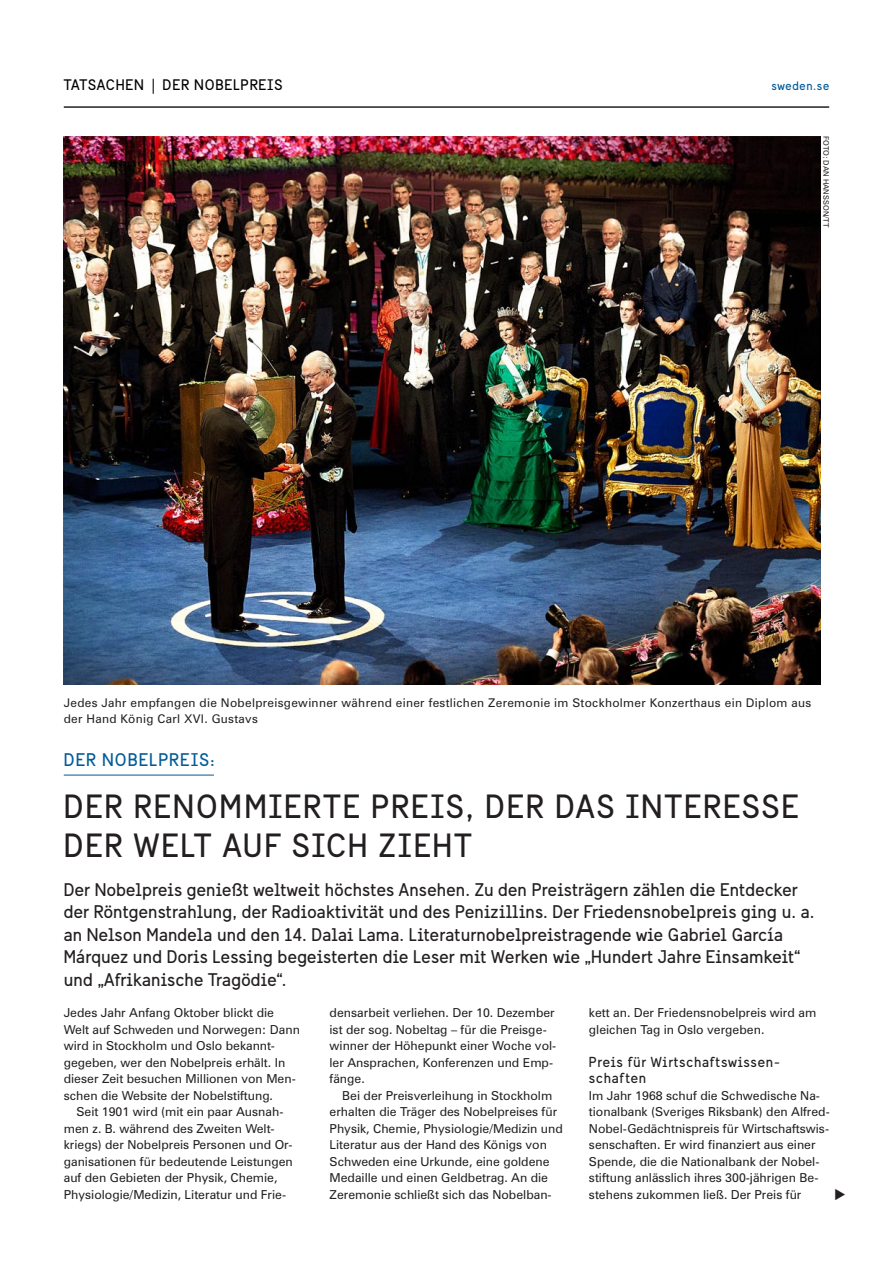
<style>
.page{position:relative;width:893px;height:1263px;background:#fff}
.page>*{position:absolute;margin:0;border:0;box-sizing:border-box;transform-origin:0 0}
.t1{font:33px "Sweden Sans";letter-spacing:.06em;color:#231f20}
.t2{font:18px/22.5px "Sweden Sans";letter-spacing:.01em;color:#231f20}
.t3{font:18px "Sweden Sans";letter-spacing:.055em;color:#005b97}
.t4{font:15px "Sweden Sans";letter-spacing:.05em;color:#000}
.t5{font:14.25px/16.5px "Sweden Sans";letter-spacing:.05em;color:#231f20}
.t6{font:12.3px/16.5px "Zurich BT";color:#231f20}
.t7{font:12px/16.5px "Zurich BT";letter-spacing:.025em;color:#231f20}
.t8{font:12px "Sweden Sans";letter-spacing:.05em;color:#005b97}
.t9{font:7.5px "Zurich BT";color:#231f20}
</style>
<div class="page">
<img style="left:64px;top:136px;width:757px;height:549px">
<hr style="left:64px;top:775px;width:150px;height:1px;background:#005b97">
<hr style="left:64px;top:106px;width:765px;height:2px;background:#231f20">
<p class="t4" style="left:64px;top:76px;width:220px">Tatsachen | Der Nobelpreis</p>
<p class="t8" style="left:771px;top:78px;width:59px">sweden.se</p>
<p class="t9" style="left:831px;top:136px;width:93px;rotate:90deg">FOTO: DAN HANSSON/TT</p>
<p class="t7" style="left:64px;top:694px;width:749px">Jedes Jahr empfangen die Nobelpreisgewinner während einer festlichen Zeremonie im Stockholmer Konzerthaus ein Diplom aus der Hand König Carl XVI. Gustavs</p>
<h2 class="t3" style="left:64px;top:749px;width:153px">Der Nobelpreis:</h2>
<h1 class="t1" style="left:64px;top:786px;width:92px">DER RENO</h1>
<h1 class="t1" style="left:220px;top:786px;width:171px">MMIERTE PREIS</h1>
<h1 class="t1" style="left:465px;top:786px;width:239px">, DER DAS INTERESSE</h1>
<h1 class="t1" style="left:64px;top:825px;width:248px">DER WELT AUF SICH</h1>
<h1 class="t1" style="left:379px;top:825px;width:94px">ZIEHT</h1>
<p class="t2" style="left:64px;top:878px;width:752px">Der Nobelpreis genießt weltweit höchstes Ansehen. Zu den Preisträgern zählen die Entdecker der Röntgenstrahlung, der Radioaktivität und des Penizillins. Der Friedensnobelpreis ging u. a. an Nelson Mandela und den 14. Dalai Lama. Literaturnobelpreistragende wie Gabriel García Márquez und Doris Lessing begeisterten die Leser mit Werken wie „Hundert Jahre Einsamkeit“ und „Afrikanische Tragödie“.</p>
<p class="t6" style="left:64px;top:1004px;width:238px">Jedes Jahr Anfang Oktober blickt die Welt auf Schweden und Norwegen: Dann wird in Stockholm und Oslo bekannt&shy;gegeben, wer den Nobelpreis erhält. In dieser Zeit besuchen Millionen von Men&shy;schen die Website der Nobelstiftung.</p>
<p class="t6" style="left:64px;top:1103px;width:231px;text-indent:13px">Seit 1901 wird (mit ein paar Ausnah&shy;men z. B. während des Zweiten Welt&shy;kriegs) der Nobelpreis Personen und Or&shy;ganisationen für bedeutende Leistungen auf den Gebieten der Physik, Chemie, Physiologie/Medizin, Literatur und Frie-</p>
<p class="t6" style="left:330px;top:1004px;width:228px">densarbeit verliehen. Der 10. Dezember ist der sog. Nobeltag – für die Preisge&shy;winner der Höhepunkt einer Woche vol&shy;ler Ansprachen, Konferenzen und Emp&shy;fänge.</p>
<p class="t6" style="left:330px;top:1087px;width:235px;text-indent:13px">Bei der Preisverleihung in Stockholm erhalten die Träger des Nobelpreises für Physik, Chemie, Physiologie/Medizin und Literatur aus der Hand des Königs von Schweden eine Urkunde, eine goldene Medaille und einen Geldbetrag. An die Zeremonie schließt sich das Nobelban-</p>
<p class="t6" style="left:589px;top:1004px;width:229px">kett an. Der Friedensnobelpreis wird am gleichen Tag in Oslo vergeben.</p>
<p class="t5" style="left:589px;top:1053px;width:192px">Preis für Wirtschaftswissen&shy;schaften</p>
<p class="t6" style="left:589px;top:1087px;width:242px">Im Jahr 1968 schuf die Schwedische Na&shy;tionalbank (Sveriges Riksbank) den Alfred-Nobel-Gedächtnispreis für Wirtschaftswis&shy;senschaften. Er wird finanziert aus einer Spende, die die Nationalbank der Nobel&shy;stiftung anlässlich ihres 300-jährigen Be&shy;stehens zukommen ließ. Der Preis für</p>
</div>
